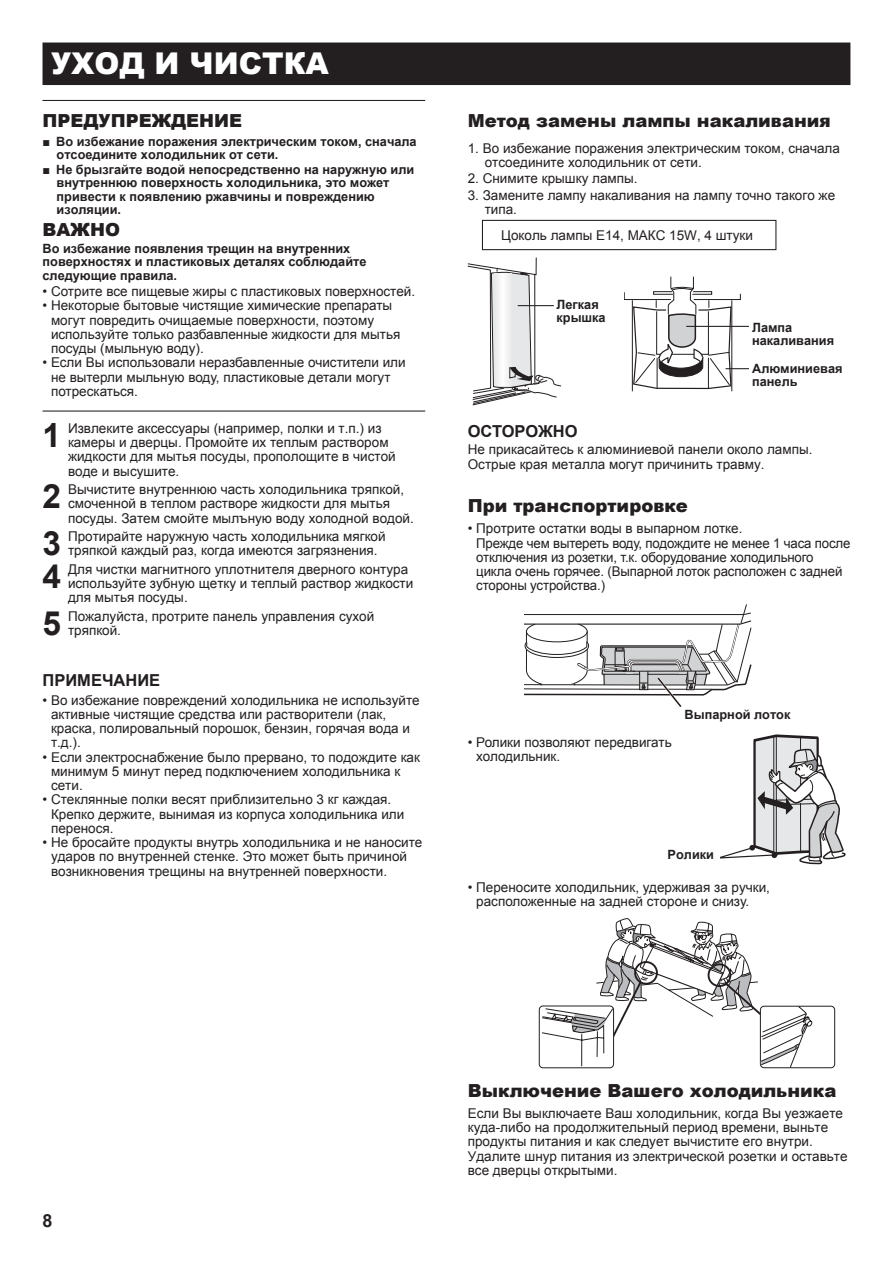
<style>
.page{position:relative;width:893px;height:1263px;background:#fff}
.page>*{position:absolute;margin:0;border:0;box-sizing:border-box;transform-origin:0 0}
.t1{font:700 33.45px "Arial";color:#231f20}
.t2{font:900 30px "Arial";color:#fff}
.t3{font:900 18px "Arial";color:#231f20}
.t4{font:700 18px "Arial";color:#231f20}
.t5{font:700 16.5px "Arial";color:#231f20}
.t6{font:13.5px/14.2px "Arial";color:#231f20}
.t7{font:700 12.75px/13.5px "Arial";color:#231f20}
</style>
<div class="page">
<hr style="left:43px;top:100px;width:382px;height:1px;background:#231f20">
<hr style="left:43px;top:410px;width:382px;height:2px;background:#231f20">
<svg style="left:524px;top:604px;width:228px;height:103px"></svg>
<svg style="left:720px;top:734px;width:126px;height:131px"></svg>
<div style="left:760px;top:1006px;width:75px;height:62px;border:1px solid #231f20;border-radius:4px"></div>
<div style="left:539px;top:1006px;width:75px;height:62px;border:1px solid #231f20;border-radius:4px"></div>
<svg style="left:542px;top:918px;width:270px;height:150px"></svg>
<div style="left:43px;top:43px;width:807px;height:41px;background:#231f20"></div>
<div style="left:43px;top:43px;width:807px;height:42px;border:2px solid #231f20"></div>
<div style="left:482px;top:220px;width:294px;height:30px;border:1px solid #231f20"></div>
<svg style="left:468px;top:257px;width:93px;height:148px"></svg>
<hr style="left:518px;top:305px;width:36px;height:1px;background:#231f20">
<svg style="left:624px;top:277px;width:125px;height:114px"></svg>
<h2 class="t2" style="left:51px;top:42px;width:279px">УХОД И ЧИСТКА</h2>
<h3 class="t3" style="left:43px;top:108px;width:201px">ПРЕДУПРЕЖДЕНИЕ</h3>
<p class="t7" style="left:57px;top:135px;width:362px;text-indent:-14px">■ Во избежание поражения электрическим током, сначала отсоедините холодильник от сети.</p>
<p class="t7" style="left:57px;top:163px;width:359px;text-indent:-14px">■ Не брызгайте водой непосредственно на наружную или внутреннюю поверхность холодильника, это может привести к появлению ржавчины и повреждению изоляции.</p>
<h3 class="t3" style="left:43px;top:217px;width:79px">ВАЖНО</h3>
<p class="t7" style="left:43px;top:242px;width:325px">Во избежание появления трещин на внутренних поверхностях и пластиковых деталях соблюдайте следующие правила.</p>
<p class="t6" style="left:43px;top:284px;width:374px">• Сотрите все пищевые жиры с пластиковых поверхностей.</p>
<p class="t6" style="left:51px;top:299px;width:351px;text-indent:-9px">• Некоторые бытовые чистящие химические препараты могут повредить очищаемые поверхности, поэтому используйте только разбавленные жидкости для мытья посуды (мыльную воду).</p>
<p class="t6" style="left:51px;top:356px;width:356px;text-indent:-9px">• Если Вы использовали неразбавленные очистители или не вытерли мыльную воду, пластиковые детали могут потрескаться.</p>
<h1 class="t1" style="left:43px;top:413px;width:20px">1</h1>
<p class="t6" style="left:68px;top:421px;width:329px">Извлеките аксессуары (например, полки и т.п.) из камеры и дверцы. Промойте их теплым раствором жидкости для мытья посуды, прополощите в чистой воде и высушите.</p>
<h1 class="t1" style="left:43px;top:475px;width:20px">2</h1>
<p class="t6" style="left:68px;top:482px;width:347px">Вычистите внутреннюю часть холодильника тряпкой, смоченной в теплом растворе жидкости для мытья посуды. Затем смойте мылъную воду холодной водой.</p>
<h1 class="t1" style="left:43px;top:522px;width:20px">3</h1>
<p class="t6" style="left:68px;top:529px;width:319px">Протирайте наружную часть холодильника мягкой тряпкой каждый раз, когда имеются загрязнения.</p>
<h1 class="t1" style="left:43px;top:554px;width:20px">4</h1>
<p class="t6" style="left:68px;top:562px;width:347px">Для чистки магнитного уплотнителя дверного контура используйте зубную щетку и теплый раствор жидкости для мытья посуды.</p>
<h1 class="t1" style="left:43px;top:601px;width:20px">5</h1>
<p class="t6" style="left:68px;top:609px;width:308px">Пожалуйста, протрите панель управления сухой тряпкой.</p>
<p class="t5" style="left:43px;top:669px;width:119px">ПРИМЕЧАНИЕ</p>
<p class="t6" style="left:51px;top:693px;width:370px;text-indent:-9px">• Во избежание повреждений холодильника не используйте активные чистящие средства или растворители (лак, краска, полировальный порошок, бензин, горячая вода и т.д.).</p>
<p class="t6" style="left:51px;top:750px;width:370px;text-indent:-9px">• Если электроснабжение было прервано, то подождите как минимум 5 минут перед подключением холодильника к сети.</p>
<p class="t6" style="left:51px;top:792px;width:355px;text-indent:-9px">• Cтеклянные полки весят приблизительно 3 кг каждая.<br>Крепко держите, вынимая из корпуса холодильника или перенося.</p>
<p class="t6" style="left:51px;top:835px;width:373px;text-indent:-9px">• Не бросайте продукты внутрь холодильника и не наносите ударов по внутренней стенке. Это может быть причиной возникновения трещины на внутренней поверхности.</p>
<h3 class="t3" style="left:468px;top:108px;width:365px">Метод замены лампы накаливания</h3>
<p class="t6" style="left:485px;top:141px;width:357px;text-indent:-17px">1. Во избежание поражения электрическим током, сначала отсоедините холодильник от сети.</p>
<p class="t6" style="left:468px;top:172px;width:171px">2. Снимите крышку лампы.</p>
<p class="t6" style="left:485px;top:188px;width:352px;text-indent:-17px">3. Замените лампу накаливания на лампу точно такого же типа.</p>
<p class="t6" style="left:501px;top:228px;width:253px">Цоколь лампы E14, МАКС 15W, 4 штуки</p>
<p class="t7" style="left:556px;top:298px;width:51px">Легкая крышка</p>
<p class="t7" style="left:752px;top:321px;width:84px">Лампа накаливания</p>
<p class="t7" style="left:752px;top:362px;width:92px">Алюминиевая панель</p>
<p class="t5" style="left:468px;top:420px;width:111px">ОСТОРОЖНО</p>
<p class="t6" style="left:468px;top:443px;width:346px">Не прикасайтесь к алюминиевой панели около лампы.<br>Острые края металла могут причинить травму.</p>
<h3 class="t3" style="left:468px;top:492px;width:222px">При транспортировке</h3>
<p class="t6" style="left:476px;top:522px;width:376px;text-indent:-9px">• Протрите остатки воды в выпарном лотке.<br>Прежде чем вытереть воду, подождите не менее 1 часа после отключения из розетки, т.к. оборудование холодильного цикла очень горячее. (Выпарной лоток расположен с задней стороны устройства.)</p>
<p class="t6" style="left:476px;top:735px;width:197px;text-indent:-9px">• Ролики позволяют передвигать холодильник.</p>
<p class="t7" style="left:685px;top:708px;width:107px">Выпарной лоток</p>
<p class="t7" style="left:668px;top:848px;width:48px">Ролики</p>
<p class="t6" style="left:476px;top:880px;width:295px;text-indent:-9px">• Переносите холодильник, удерживая за ручки, расположенные на задней стороне и снизу.</p>
<h3 class="t4" style="left:43px;top:1209px;width:12px">8</h3>
<h3 class="t3" style="left:468px;top:1077px;width:370px">Bыключение Вашего холодильника</h3>
<p class="t6" style="left:468px;top:1106px;width:381px">Eсли Bы выключаете Ваш холодильник, когда Bы уезжаете куда-либо на продолжительный период времени, выньте продукты питания и как следует вычистите его внутри.<br>Удалите шнур питания из электрической розетки и оставьте все дверцы открытыми.</p>
</div>
